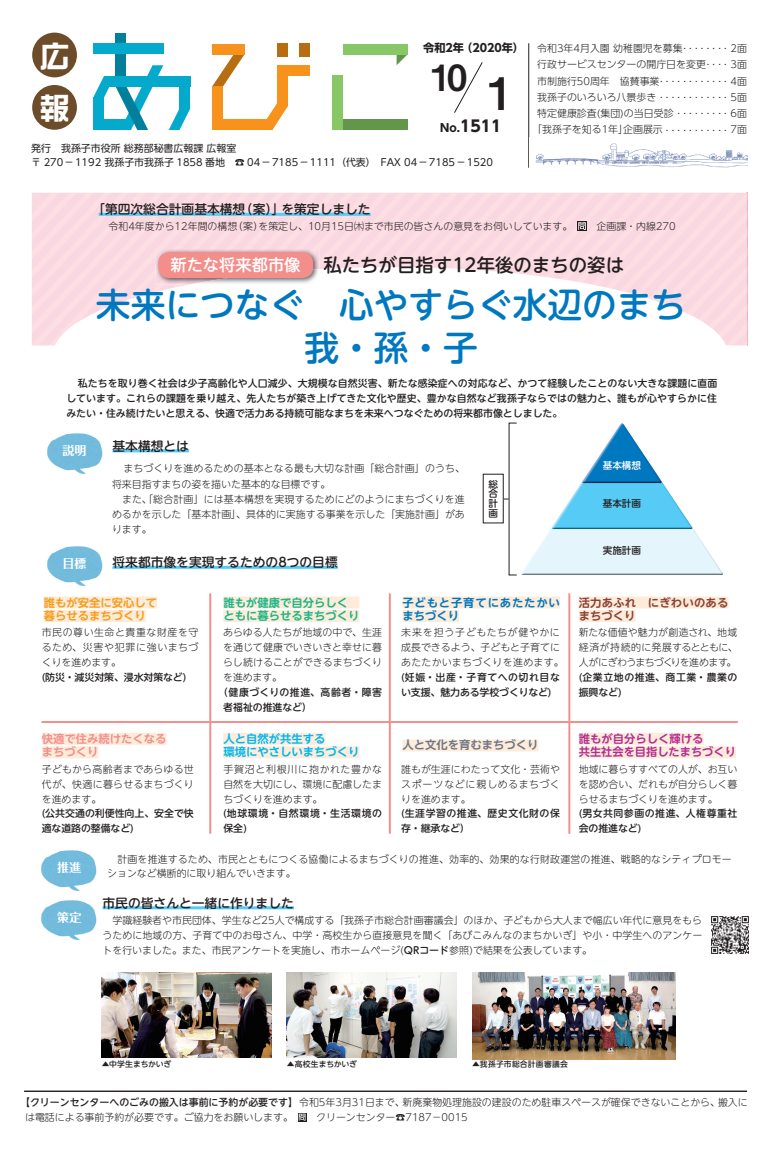
<style>
.page{position:relative;width:774px;height:1154px;background:#fff}
.page>*{position:absolute;margin:0;border:0;box-sizing:border-box;transform-origin:0 0}
.t1{font:36.1px "Midashi Go Pro MB31";color:#231f20}
.t2{font:500 34.7px/43.2px "UD Shin M Go Pro";color:#0078c0;text-align:center}
.t3{font:30.3px "DF So Gei Std W7";color:#fff}
.t4{font:500 18.4px "UD Shin M Go Pro";color:#231f20}
.t5{font:500 16.3px "UD Shin M Go Pro";color:#fff}
.t6{font:700 15.7px "UD Shin Go Pro";color:#231f20}
.t7{font:500 12.8px "UD Shin M Go Pro";color:#231f20}
.t8{font:700 12px "Folk Pro";color:#fff}
.t9{font:700 11.3px/13.5px "UD Shin M Go Pro De";color:#b32e92}
.t10{font:700 11.3px/13.5px "UD Shin M Go Pro De";color:#1eb684}
.t11{font:700 11.3px/13.5px "UD Shin M Go Pro De";color:#00b8f0}
.t12{font:700 11.3px/13.5px "UD Shin M Go Pro De";color:#f89c1c}
.t13{font:700 11.3px/13.5px "UD Shin M Go Pro De";letter-spacing:.075em;color:#0078c0}
.t14{font:700 11.3px/13.5px "UD Shin M Go Pro De";letter-spacing:.02em;color:#8d4135}
.t15{font:700 11.3px/13.5px "UD Shin M Go Pro De";color:#f48e8b}
.t16{font:700 11.3px "UD Shin M Go Pro De";color:#6f7786}
.t17{font:700 11.1px "UD Shin Go Pro";color:#231f20}
.t18{font:300 9.9px/14.9px "UD Shin M Go Pro";color:#231f20;text-align:justify}
.t19{font:500 9.9px/14.9px "UD Shin M Go Pro";color:#231f20}
.t20{font:300 9.9px/16.3px "UD Shin Go Pro";color:#231f20;text-align:center}
.t21{font:9.9px/13.5px "UD Shin Go Pro";color:#231f20}
.t22{font:300 9.9px/14.9px "UD Shin M Go Pro";letter-spacing:.025em;color:#231f20}
.t23{font:500 9.9px/14.9px "UD Shin M Go Pro";letter-spacing:.05em;color:#231f20}
.t24{font:500 9.9px/14.9px "UD Shin M Go Pro";letter-spacing:.06em;color:#231f20}
.t25{font:500 9.6px/9.6px "UD Shin M Go Pro";color:#231f20;text-align:justify}
.t26{font:500 9.6px "UD Shin M Go Pro";color:#fff}
.t27{font:500 7.8px "UD Shin M Go Pro";letter-spacing:-.01em;color:#231f20}
.t28{font:500 7.8px "UD Shin M Go Pro";letter-spacing:.02em;color:#231f20}
.s1{font-size:44.8px}
.s2{font-size:11.1px}
.s3{font-weight:500}
</style>
<div class="page">
<img style="left:747px;top:193px;width:1px;height:152px">
<img style="left:32px;top:294px;width:71px;height:51px">
<img style="left:103px;top:294px;width:43px;height:15px">
<img style="left:635px;top:294px;width:112px;height:26px">
<img style="left:700px;top:320px;width:47px;height:25px">
<hr style="left:24px;top:1090px;width:723px;height:2px;background:#231f20">
<hr style="left:528px;top:43px;width:1px;height:125px;background:#231f20">
<div style="left:32px;top:33px;width:45px;height:44px;background:#6d4c2a;border-radius:50%"></div>
<div style="left:32px;top:85px;width:45px;height:45px;background:#6d4c2a;border-radius:50%"></div>
<div style="left:115px;top:33px;width:11px;height:51px;background:#02809b"></div>
<div style="left:93px;top:43px;width:70px;height:10px;background:#05a9cc"></div>
<div style="left:104px;top:76px;width:86px;height:11px;background:#05a9cc"></div>
<div style="left:179px;top:76px;width:11px;height:32px;background:#05a9cc"></div>
<svg style="left:169px;top:108px;width:21px;height:22px"></svg>
<svg style="left:93px;top:65px;width:70px;height:65px"></svg>
<svg style="left:397px;top:54px;width:10px;height:11px"></svg>
<div style="left:343px;top:44px;width:64px;height:10px;background:#87c765"></div>
<div style="left:332px;top:76px;width:11px;height:54px;background:#87c765"></div>
<div style="left:343px;top:119px;width:64px;height:11px;background:#63954a"></div>
<div style="left:277px;top:66px;width:11px;height:40px;background:#f7931d"></div>
<div style="left:277px;top:44px;width:11px;height:13px;background:#b76d11"></div>
<div style="left:299px;top:44px;width:11px;height:13px;background:#b76d11"></div>
<svg style="left:266px;top:103px;width:22px;height:27px"></svg>
<div style="left:212px;top:86px;width:11px;height:44px;background:#f7931d"></div>
<svg style="left:212px;top:55px;width:32px;height:31px"></svg>
<div style="left:277px;top:65px;width:33px;height:11px;background:#f7931d"></div>
<div style="left:212px;top:44px;width:32px;height:11px;background:#f7931d"></div>
<div style="left:212px;top:119px;width:60px;height:11px;background:#f7931d"></div>
<svg style="left:454px;top:62px;width:29px;height:51px"></svg>
<img style="left:535px;top:143px;width:212px;height:25px">
<img style="left:155px;top:249px;width:165px;height:35px">
<div style="left:158px;top:252px;width:155px;height:26px;background:#f48e8b;border-radius:11px"></div>
<hr style="left:99px;top:213px;width:272px;height:3px;background:#56cbf5">
<div style="left:577px;top:221px;width:10px;height:10px;background:#231f20"></div>
<svg style="left:578px;top:222px;width:8px;height:8px"></svg>
<hr style="left:112px;top:566px;width:226px;height:3px;background:#56cbf5">
<hr style="left:112px;top:449px;width:77px;height:3px;background:#56cbf5">
<hr style="left:103px;top:906px;width:191px;height:3px;background:#56cbf5">
<svg style="left:42px;top:593px;width:696px;height:240px"></svg>
<img style="left:47px;top:546px;width:56px;height:40px">
<img style="left:47px;top:433px;width:56px;height:41px">
<img style="left:41px;top:850px;width:56px;height:41px">
<img style="left:41px;top:900px;width:56px;height:40px">
<img style="left:711px;top:916px;width:38px;height:38px">
<svg style="left:298px;top:1113px;width:8px;height:8px"></svg>
<svg style="left:299px;top:1113px;width:6px;height:7px"></svg>
<img style="left:287px;top:972px;width:170px;height:85px">
<img style="left:102px;top:972px;width:170px;height:85px">
<img style="left:472px;top:972px;width:204px;height:87px">
<img style="left:521px;top:527px;width:202px;height:48px">
<img style="left:551px;top:482px;width:141px;height:47px">
<img style="left:582px;top:424px;width:80px;height:59px">
<svg style="left:504px;top:422px;width:13px;height:154px"></svg>
<h3 class="t3" style="left:39px;top:39px;width:32px">広</h3>
<p class="t17" style="left:423px;top:39px;width:102px">令和2年（2020年）</p>
<h3 class="t3" style="left:39px;top:92px;width:32px">報</h3>
<h1 class="t1" style="left:431px;top:48px;width:83px">10 <span class="s1">1</span></h1>
<p class="t21" style="left:31px;top:142px;width:463px">発行　我孫子市役所 総務部秘書広報課 広報室<br>〒 270－1192 我孫子市我孫子 1858 番地　☎ 04－7185－1111（代表）　FAX 04－7185－1520</p>
<h3 class="t6" style="left:440px;top:113px;width:63px"><span class="s2">No.</span>1511</h3>
<p class="t20" style="left:532px;top:40px;width:216px">令和3年4月入園 幼稚園児を募集 . . . . . . . . 2面行政サービスセンターの開庁日を変更 . . . . 3面市制施行50周年　協賛事業 . . . . . . . . . . . . 4面我孫子のいろいろ八景歩き . . . . . . . . . . . . 5面特定健康診査(集団)の当日受診 . . . . . . . . . 6面「我孫子を知る1年」企画展示 . . . . . . . . . . . 7面</p>
<p class="t7" style="left:92px;top:199px;width:280px">「第四次総合計画基本構想（案）」を策定しました</p>
<p class="t18" style="left:99px;top:218px;width:480px">　令和4年度から12年間の構想（案）を策定し、10月15日㈭まで市民の皆さんの意見をお伺いしています。　</p>
<p class="t18" style="left:596px;top:218px;width:81px">企画課・内線270</p>
<h3 class="t4" style="left:323px;top:250px;width:302px">私たちが目指す12年後のまちの姿は</h3>
<h3 class="t5" style="left:170px;top:252px;width:132px">新たな将来都市像</h3>
<h2 class="t2" style="left:96px;top:282px;width:592px">未来につなぐ　心やすらぐ水辺のまち我・孫・子</h2>
<p class="t19" style="left:66px;top:375px;width:652px;line-height:15.2px;text-align:justify;text-indent:11px">私たちを取り巻く社会は少子高齢化や人口減少、大規模な自然災害、新たな感染症への対応など、かつて経験したことのない大きな課題に直面しています。これらの課題を乗り越え、先人たちが築き上げてきた文化や歴史、豊かな自然など我孫子ならではの魅力と、誰もが心やすらかに住みたい・住み続けたいと思える、快適で活力ある持続可能なまちを未来へつなぐための将来都市像としました。</p>
<p class="t8" style="left:63px;top:440px;width:26px">説明</p>
<p class="t8" style="left:63px;top:553px;width:26px">目標</p>
<p class="t7" style="left:112px;top:435px;width:78px">基本構想とは</p>
<p class="t18" style="left:112px;top:460px;width:354px;text-align:left;text-indent:11px">まちづくりを進めるための基本となる最も大切な計画「総合計画」のうち、将来目指すまちの姿を描いた基本的な目標です。<br>　また、「総合計画」には基本構想を実現するためにどのようにまちづくりを進めるかを示した「基本計画」、具体的に実施する事業を示した「実施計画」があります。</p>
<p class="t7" style="left:112px;top:552px;width:227px">将来都市像を実現するための8つの目標</p>
<p class="t25" style="left:488px;top:479px;width:11px">総合計画</p>
<p class="t12" style="left:44px;top:595px;width:115px">誰もが安全に安心して暮らせるまちづくり</p>
<p class="t18" style="left:42px;top:624px;width:158px">市民の尊い生命と貴重な財産を守るため、災害や犯罪に強いまちづくりを進めます。</p>
<p class="t19" style="left:42px;top:669px;width:146px">(防災・減災対策、浸水対策など)</p>
<p class="t15" style="left:42px;top:731px;width:126px">快適で住み続けたくなるまちづくり</p>
<p class="t18" style="left:42px;top:761px;width:154px">子どもから高齢者まであらゆる世代が、快適に暮らせるまちづくりを進めます。</p>
<p class="t19" style="left:42px;top:805px;width:154px">(公共交通の利便性向上、安全で快適な道路の整備など)</p>
<p class="t10" style="left:223px;top:595px;width:138px">誰もが健康で自分らしく　ともに暮らせるまちづくり</p>
<p class="t18" style="left:223px;top:624px;width:160px">あらゆる人たちが地域の中で、生涯を通じて健康でいきいきと幸せに暮らし続けることができるまちづくりを進めます。</p>
<p class="t19" style="left:223px;top:684px;width:160px;text-indent:-5px">（健康づくりの推進、高齢者・障害者福祉の推進など）</p>
<p class="t11" style="left:223px;top:731px;width:138px">人と自然が共生する<br>環境にやさしいまちづくり</p>
<p class="t18" style="left:223px;top:761px;width:160px">手賀沼と利根川に抱かれた豊かな自然を大切にし、環境に配慮したまちづくりを進めます。</p>
<p class="t24" style="left:223px;top:805px;width:160px">(地球環境・自然環境・生活環境の保全)</p>
<p class="t13" style="left:402px;top:595px;width:159px">子どもと子育てにあたたかいまちづくり</p>
<p class="t22" style="left:401px;top:624px;width:164px">未来を担う子どもたちが健やかに成長できるよう、子どもと子育てにあたたかいまちづくりを進めます。</p>
<p class="t19" style="left:401px;top:669px;width:160px">(妊娠・出産・子育てへの切れ目ない支援、魅力ある学校づくりなど)</p>
<p class="t16" style="left:402px;top:736px;width:138px">人と文化を育むまちづくり</p>
<p class="t18" style="left:401px;top:761px;width:160px">誰もが生涯にわたって文化・芸術やスポーツなどに親しめるまちづくりを進めます。</p>
<p class="t23" style="left:401px;top:805px;width:160px">(生涯学習の推進、歴史文化財の保存・継承など）</p>
<p class="t26" style="left:603px;top:457px;width:40px">基本構想</p>
<p class="t25" style="left:603px;top:498px;width:40px">基本計画</p>
<p class="t25" style="left:603px;top:545px;width:40px">実施計画</p>
<p class="t14" style="left:579px;top:595px;width:151px">活力あふれ　にぎわいのあるまちづくり</p>
<p class="t18" style="left:579px;top:624px;width:160px">新たな価値や魅力が創造され、地域経済が持続的に発展するとともに、人がにぎわうまちづくりを進めます。</p>
<p class="t24" style="left:579px;top:669px;width:160px">(企業立地の推進、商工業・農業の振興など)</p>
<p class="t9" style="left:579px;top:731px;width:159px">誰もが自分らしく輝ける<br>共生社会を目指したまちづくり</p>
<p class="t18" style="left:579px;top:761px;width:160px">地域に暮らすすべての人が、お互いを認め合い、だれもが自分らしく暮らせるまちづくりを進めます。</p>
<p class="t23" style="left:579px;top:805px;width:160px">(男女共同参画の推進、人権尊重社会の推進など)</p>
<p class="t8" style="left:57px;top:857px;width:26px">推進</p>
<p class="t8" style="left:57px;top:907px;width:26px">策定</p>
<p class="t18" style="left:107px;top:851px;width:626px">　計画を推進するため、市民とともにつくる協働によるまちづくりの推進、効率的、効果的な行財政運営の推進、戦略的なシティプロモーションなど横断的に取り組んでいきます。</p>
<p class="t7" style="left:103px;top:892px;width:193px">市民の皆さんと一緒に作りました</p>
<p class="t18" style="left:103px;top:913px;width:601px">　学識経験者や市民団体、学生など25人で構成する「我孫子市総合計画審議会」のほか、子どもから大人まで幅広い年代に意見をもらうために地域の方、子育て中のお母さん、中学・高校生から直接意見を聞く「あびこみんなのまちかいぎ」や小・中学生へのアンケートを行いました。また、市民アンケートを実施し、市ホームページ(<span class="s3">QRコード</span>参照)で結果を公表しています。</p>
<p class="t27" style="left:102px;top:1058px;width:71px">▲中学生まちかいぎ</p>
<p class="t27" style="left:287px;top:1058px;width:72px">▲高校生まちかいぎ</p>
<p class="t28" style="left:472px;top:1058px;width:97px">▲我孫子市総合計画審議会</p>
<p class="t18" style="left:25px;top:1094px;width:724px;text-indent:-5px"><span class="s3">【クリーンセンターへのごみの搬入は事前に予約が必要です】</span> 令和5年3月31日まで、新廃棄物処理施設の建設のため駐車スペースが確保できないことから、搬入には電話による事前予約が必要です。ご協力をお願いします。　 　クリーンセンター☎7187－0015</p>
</div>
